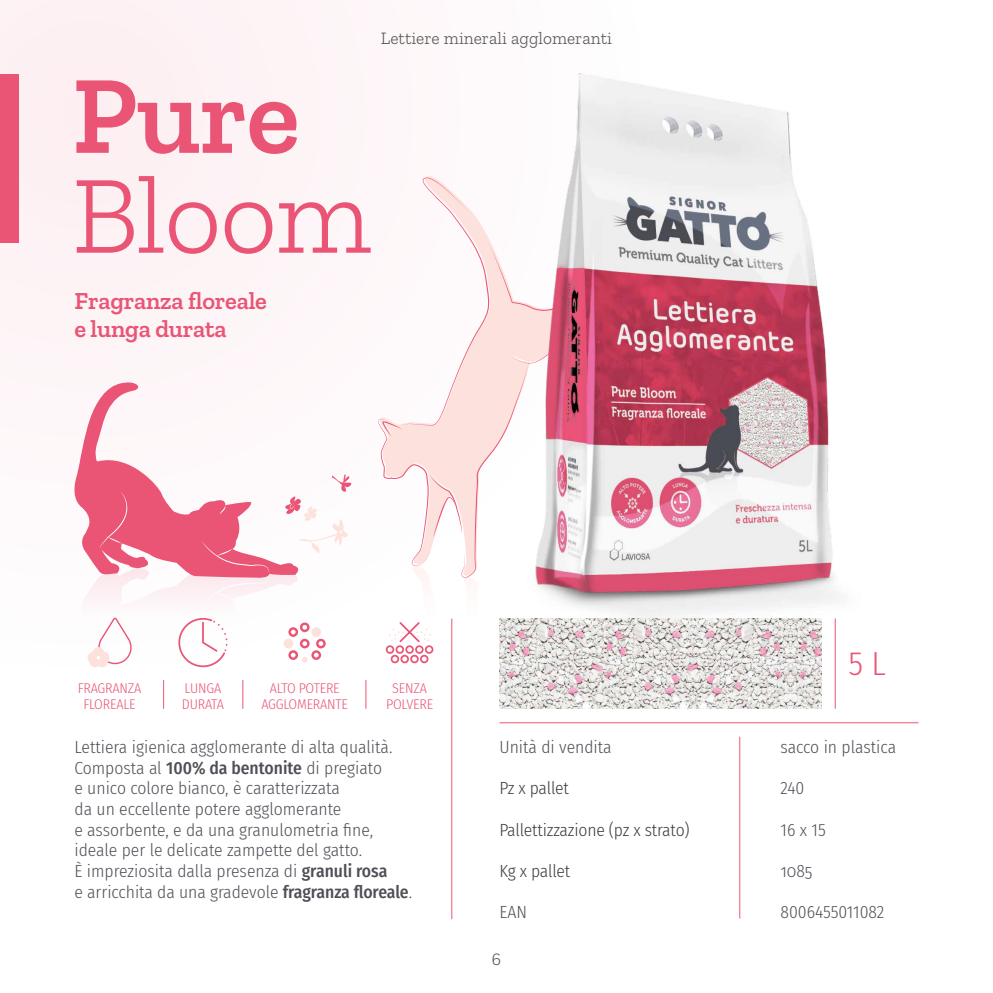
<style>
.page{position:relative;width:993px;height:993px;background:#fff}
.page>*{position:absolute;margin:0;border:0;box-sizing:border-box;transform-origin:0 0}
.t1{font:300 111.3px "Zilla Slab";letter-spacing:-.01em;color:#ea5475}
.t2{font:600 111.3px "Zilla Slab";color:#ea5475}
.t3{font:300 33.25px "Fira Sans Condensed";color:#ea5475}
.t4{font:600 24.5px/28px "Zilla Slab";letter-spacing:-.01em;color:#ea5475}
.t5{font:300 17.5px/20.7px "Fira Sans Condensed";color:#4e4f57}
.t6{font:300 17.5px "Fira Sans Condensed";letter-spacing:-.01em;color:#3c3c3b}
.t7{font:300 17.5px "Zilla Slab";color:#575756}
.t8{font:300 14px/15.8px "Fira Sans Condensed";letter-spacing:-.015em;color:#ea5475;text-align:center}
.s1{font-weight:500}
</style>
<div class="page">
<svg style="left:0;top:0;width:367px;height:703px;fill:#fdf4f6"></svg>
<svg style="left:451px;top:720px;width:137px;height:200px"></svg>
<svg style="left:72px;top:578px;width:227px;height:131px"></svg>
<hr style="left:451px;top:618px;width:1px;height:300px;background:#ea5475">
<hr style="left:834px;top:618px;width:1px;height:90px;background:#ea5475">
<svg style="left:163px;top:679px;width:1px;height:29px"></svg>
<svg style="left:242px;top:679px;width:1px;height:29px"></svg>
<svg style="left:365px;top:679px;width:1px;height:29px"></svg>
<svg style="left:178px;top:617px;width:49px;height:50px"></svg>
<svg style="left:378px;top:177px;width:83px;height:402px"></svg>
<svg style="left:303px;top:473px;width:51px;height:80px"></svg>
<svg style="left:69px;top:380px;width:234px;height:198px"></svg>
<svg style="left:283px;top:622px;width:43px;height:40px"></svg>
<svg style="left:88px;top:611px;width:49px;height:56px"></svg>
<img style="left:461px;top:73px;width:380px;height:546px">
<hr style="left:499px;top:722px;width:419px;height:1px;background:#ea5475">
<img style="left:499px;top:618px;width:322px;height:90px">
<hr style="left:739px;top:736px;width:1px;height:182px;background:#ea5475">
<svg style="left:385px;top:619px;width:68px;height:63px"></svg>
<div style="left:0;top:74px;width:19px;height:169px;background:#ea5475"></div>
<p class="t7" style="left:381px;top:29px;width:232px">Lettiere minerali agglomeranti</p>
<h1 class="t2" style="left:72px;top:53px;width:229px">Pure</h1>
<h1 class="t1" style="left:72px;top:154px;width:301px">Bloom</h1>
<h3 class="t4" style="left:74px;top:287px;width:194px">Fragranza floreale e lunga durata</h3>
<p class="t8" style="left:78px;top:680px;width:65px">FRAGRANZA<br>FLOREALE</p>
<p class="t8" style="left:182px;top:680px;width:43px;text-align:left">LUNGA<br>DURATA</p>
<p class="t8" style="left:386px;top:680px;width:49px">SENZA<br>POLVERE</p>
<p class="t8" style="left:261px;top:680px;width:88px">ALTO POTERE<br>AGGLOMERANTE</p>
<h2 class="t3" style="left:848px;top:639px;width:39px">5 L</h2>
<p class="t5" style="left:74px;top:736px;width:339px">Lettiera igienica agglomerante di alta qualità.<br>Composta al <span class="s1">100% da bentonite</span> di pregiato<br>e unico colore bianco, è caratterizzata<br>da un eccellente potere agglomerante<br>e assorbente, e da una granulometria fine, ideale per le delicate zampette del gatto.<br>È impreziosita dalla presenza di <span class="s1">granuli rosa<br></span>e arricchita da una gradevole <span class="s1">fragranza floreale</span>.</p>
<p class="t5" style="left:499px;top:736px;width:114px">Unità di vendita</p>
<p class="t5" style="left:780px;top:736px;width:117px">sacco in plastica</p>
<p class="t6" style="left:499px;top:775px;width:71px">Pz x pallet</p>
<p class="t5" style="left:780px;top:777px;width:25px">240</p>
<p class="t6" style="left:499px;top:817px;width:191px">Pallettizzazione (pz x strato)</p>
<p class="t5" style="left:780px;top:819px;width:47px">16 x 15</p>
<p class="t6" style="left:499px;top:858px;width:72px">Kg x pallet</p>
<p class="t5" style="left:780px;top:860px;width:33px">1085</p>
<p class="t5" style="left:499px;top:901px;width:29px">EAN</p>
<p class="t5" style="left:780px;top:901px;width:105px">8006455011082</p>
<p class="t7" style="left:491px;top:949px;width:11px">6</p>
</div>
